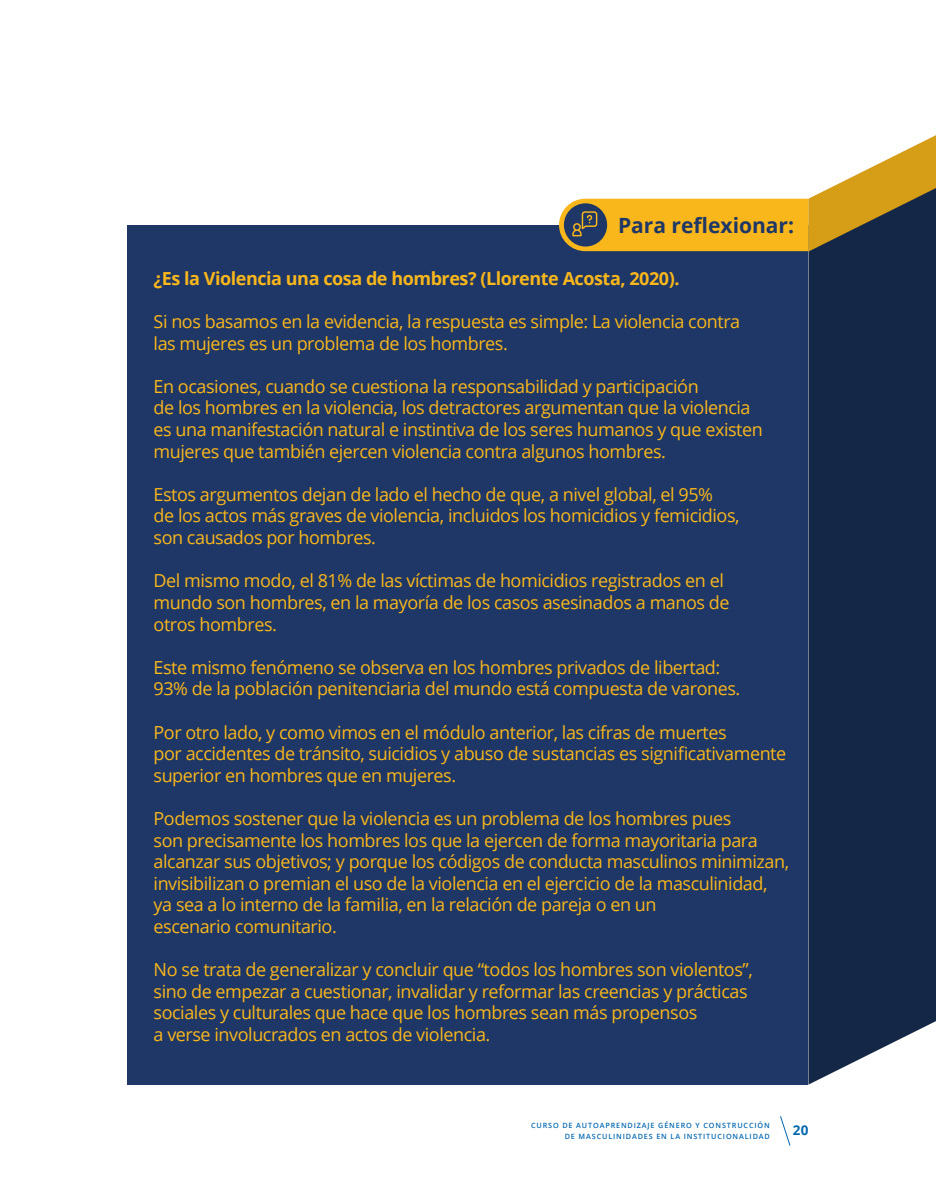
<style>
.page{position:relative;width:936px;height:1191px;background:#fff}
.page>*{position:absolute;margin:0;border:0;box-sizing:border-box;transform-origin:0 0}
.t1{font:700 21px "Open Sans";color:#1e3766}
.t2{font:18px/21.6px "Open Sans";letter-spacing:-.025em;color:#fab71b}
.t3{font:700 18px "Open Sans";letter-spacing:-.025em;color:#fab71b}
.t4{font:700 13.5px "Open Sans";color:#0468b0}
.t5{font:600 7.2px/11.7px "Open Sans";letter-spacing:.12em;color:#0468b0;text-align:right}
</style>
<div class="page">
<div style="left:127px;top:225px;width:681px;height:859px;background:#1e3766"></div>
<div style="left:808px;top:251px;width:127px;height:833px;background:#152747"></div>
<svg style="left:559px;top:135px;width:376px;height:116px"></svg>
<svg style="left:780px;top:1116px;width:10px;height:30px"></svg>
<p class="t1" style="left:618px;top:210px;width:177px">Para reflexionar:</p>
<p class="t3" style="left:153px;top:265px;width:527px">¿Es la Violencia una cosa de hombres? (Llorente Acosta, 2020).</p>
<p class="t2" style="left:153px;top:310px;width:588px">Si nos basamos en la evidencia, la respuesta es simple: La violencia contra las mujeres es un problema de los hombres.</p>
<p class="t2" style="left:153px;top:375px;width:610px">En ocasiones, cuando se cuestiona la responsabilidad y participación<br>de los hombres en la violencia, los detractores argumentan que la violencia es una manifestación natural e instintiva de los seres humanos y que existen mujeres que también ejercen violencia contra algunos hombres.</p>
<p class="t2" style="left:153px;top:483px;width:587px">Estos argumentos dejan de lado el hecho de que, a nivel global, el 95%<br>de los actos más graves de violencia, incluidos los homicidios y femicidios, son causados por hombres.</p>
<p class="t2" style="left:153px;top:569px;width:577px">Del mismo modo, el 81% de las víctimas de homicidios registrados en el mundo son hombres, en la mayoría de los casos asesinados a manos de otros hombres.</p>
<p class="t2" style="left:153px;top:656px;width:588px">Este mismo fenómeno se observa en los hombres privados de libertad:<br>93% de la población penitenciaria del mundo está compuesta de varones.</p>
<p class="t2" style="left:153px;top:720px;width:634px">Por otro lado, y como vimos en el módulo anterior, las cifras de muertes<br>por accidentes de tránsito, suicidios y abuso de sustancias es significativamente superior en hombres que en mujeres.</p>
<p class="t2" style="left:153px;top:807px;width:637px">Podemos sostener que la violencia es un problema de los hombres pues<br>son precisamente los hombres los que la ejercen de forma mayoritaria para alcanzar sus objetivos; y porque los códigos de conducta masculinos minimizan, invisibilizan o premian el uso de la violencia en el ejercicio de la masculinidad, ya sea a lo interno de la familia, en la relación de pareja o en un<br>escenario comunitario.</p>
<p class="t2" style="left:153px;top:958px;width:600px">No se trata de generalizar y concluir que “todos los hombres son violentos”, sino de empezar a cuestionar, invalidar y reformar las creencias y prácticas sociales y culturales que hace que los hombres sean más propensos<br>a verse involucrados en actos de violencia.</p>
<p class="t5" style="left:531px;top:1118px;width:240px">CURSO DE AUTOAPRENDIZAJE GÉNERO Y CONSTRUCCIÓN<br>DE MASCULINIDADES EN LA INSTITUCIONALIDAD</p>
<p class="t4" style="left:793px;top:1120px;width:17px">20</p>
</div>
